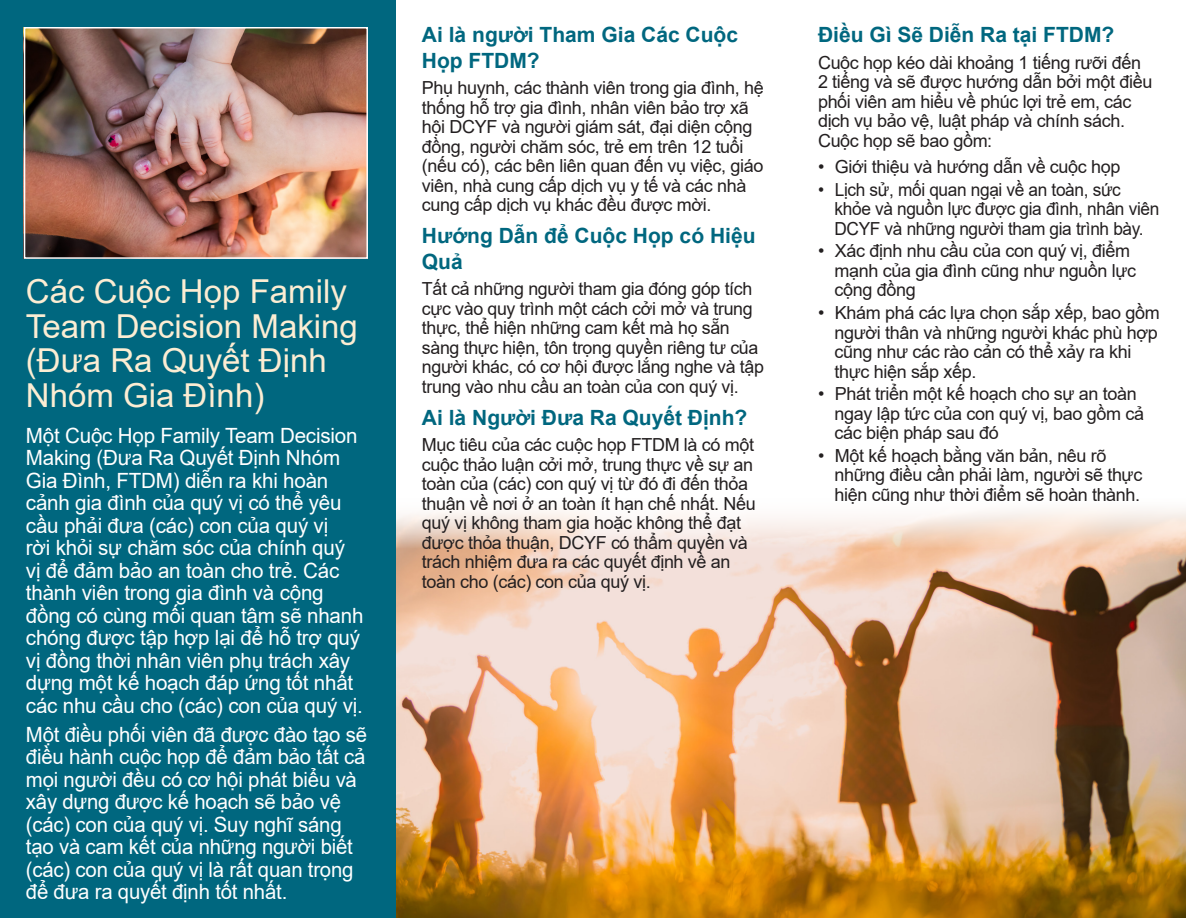
<style>
.page{position:relative;width:1186px;height:918px;background:#fff}
.page>*{position:absolute;margin:0;border:0;box-sizing:border-box;transform-origin:0 0}
.t1{font:33px/34.5px "Arial";color:#fcedd3}
.t2{font:21px/22.5px "Arial";letter-spacing:-.01em;color:#fff}
.t3{font:700 21px/25.5px "Arial";color:#00677f}
.t4{font:18px/19.5px "Arial";letter-spacing:-.02em;color:#231f20}
.t5{font:18px/19.5px "Arial";letter-spacing:-.02em;color:#231f20;scale:.96 1}
</style>
<div class="page">
<img style="left:396px;top:509px;width:790px;height:409px">
<div style="left:0;top:0;width:396px;height:918px;background:#00677f"></div>
<img style="left:27px;top:30px;width:338px;height:226px">
<div style="left:24px;top:27px;width:344px;height:232px;border:2px solid #fff"></div>
<h1 class="t1" style="left:26px;top:274px;width:333px">Các Cuộc Họp Family<br>Team Decision Making (Đưa Ra Quyết Định<br>Nhóm Gia Đình)</h1>
<p class="t2" style="left:26px;top:424px;width:339px">Một Cuộc Họp Family Team Decision<br>Making (Đưa Ra Quyết Định Nhóm<br>Gia Đình, FTDM) diễn ra khi hoàn cảnh gia đình của quý vị có thể yêu cầu phải đưa (các) con của quý vị<br>rời khỏi sự chăm sóc của chính quý vị để đảm bảo an toàn cho trẻ. Các thành viên trong gia đình và cộng đồng có cùng mối quan tâm sẽ nhanh chóng được tập hợp lại để hỗ trợ quý vị đồng thời nhân viên phụ trách xây dựng một kế hoạch đáp ứng tốt nhất các nhu cầu cho (các) con của quý vị.</p>
<p class="t2" style="left:26px;top:723px;width:343px">Một điều phối viên đã được đào tạo sẽ điều hành cuộc họp để đảm bảo tất cả mọi người đều có cơ hội phát biểu và xây dựng được kế hoạch sẽ bảo vệ (các) con của quý vị. Suy nghĩ sáng tạo và cam kết của những người biết (các) con của quý vị là rất quan trọng để đưa ra quyết định tốt nhất.</p>
<p class="t3" style="left:422px;top:22px;width:318px">Ai là người Tham Gia Các Cuộc<br>Họp FTDM?</p>
<p class="t4" style="left:422px;top:78px;width:343px">Phụ huynh, các thành viên trong gia đình, hệ thống hỗ trợ gia đình, nhân viên bảo trợ xã hội DCYF và người giám sát, đại diện cộng đồng, người chăm sóc, trẻ em trên 12 tuổi (nếu có), các bên liên quan đến vụ việc, giáo viên, nhà cung cấp dịch vụ y tế và các nhà cung cấp dịch vụ khác đều được mời.</p>
<p class="t3" style="left:422px;top:223px;width:335px">Hướng Dẫn để Cuộc Họp có Hiệu<br>Quả</p>
<p class="t4" style="left:422px;top:279px;width:343px">Tất cả những người tham gia đóng góp tích cực vào quy trình một cách cởi mở và trung thực, thể hiện những cam kết mà họ sẵn sàng thực hiện, tôn trọng quyền riêng tư của người khác, có cơ hội được lắng nghe và tập trung vào nhu cầu an toàn của con quý vị.</p>
<p class="t3" style="left:422px;top:405px;width:327px">Ai là Người Đưa Ra Quyết Định?</p>
<p class="t4" style="left:422px;top:435px;width:335px">Mục tiêu của các cuộc họp FTDM là có một cuộc thảo luận cởi mở, trung thực về sự an toàn của (các) con quý vị từ đó đi đến thỏa thuận về nơi ở an toàn ít hạn chế nhất. Nếu quý vị không tham gia hoặc không thể đạt được thỏa thuận, DCYF có thẩm quyền và trách nhiệm đưa ra các quyết định về an toàn cho (các) con của quý vị.</p>
<p class="t3" style="left:818px;top:22px;width:298px">Điều Gì Sẽ Diễn Ra tại FTDM?</p>
<p class="t4" style="left:818px;top:52px;width:336px">Cuộc họp kéo dài khoảng 1 tiếng rưỡi đến 2 tiếng và sẽ được hướng dẫn bởi một điều phối viên am hiểu về phúc lợi trẻ em, các dịch vụ bảo vệ, luật pháp và chính sách.<br>Cuộc họp sẽ bao gồm:</p>
<p class="t4" style="left:818px;top:157px;width:304px">• Giới thiệu và hướng dẫn về cuộc họp</p>
<p class="t5" style="left:834px;top:179px;width:340px;text-indent:-16px">• Lịch sử, mối quan ngại về an toàn, sức khỏe và nguồn lực được gia đình, nhân viên<br>DCYF và những người tham gia trình bày.</p>
<p class="t4" style="left:834px;top:241px;width:303px;text-indent:-16px">• Xác định nhu cầu của con quý vị, điểm mạnh của gia đình cũng như nguồn lực cộng đồng</p>
<p class="t4" style="left:834px;top:303px;width:327px;text-indent:-16px">• Khám phá các lựa chọn sắp xếp, bao gồm người thân và những người khác phù hợp cũng như các rào cản có thể xảy ra khi thực hiện sắp xếp.</p>
<p class="t4" style="left:834px;top:384px;width:311px;text-indent:-16px">• Phát triển một kế hoạch cho sự an toàn ngay lập tức của con quý vị, bao gồm cả các biện pháp sau đó</p>
<p class="t4" style="left:834px;top:446px;width:309px;text-indent:-16px">• Một kế hoạch bằng văn bản, nêu rõ những điều cần phải làm, người sẽ thực hiện cũng như thời điểm sẽ hoàn thành.</p>
</div>
